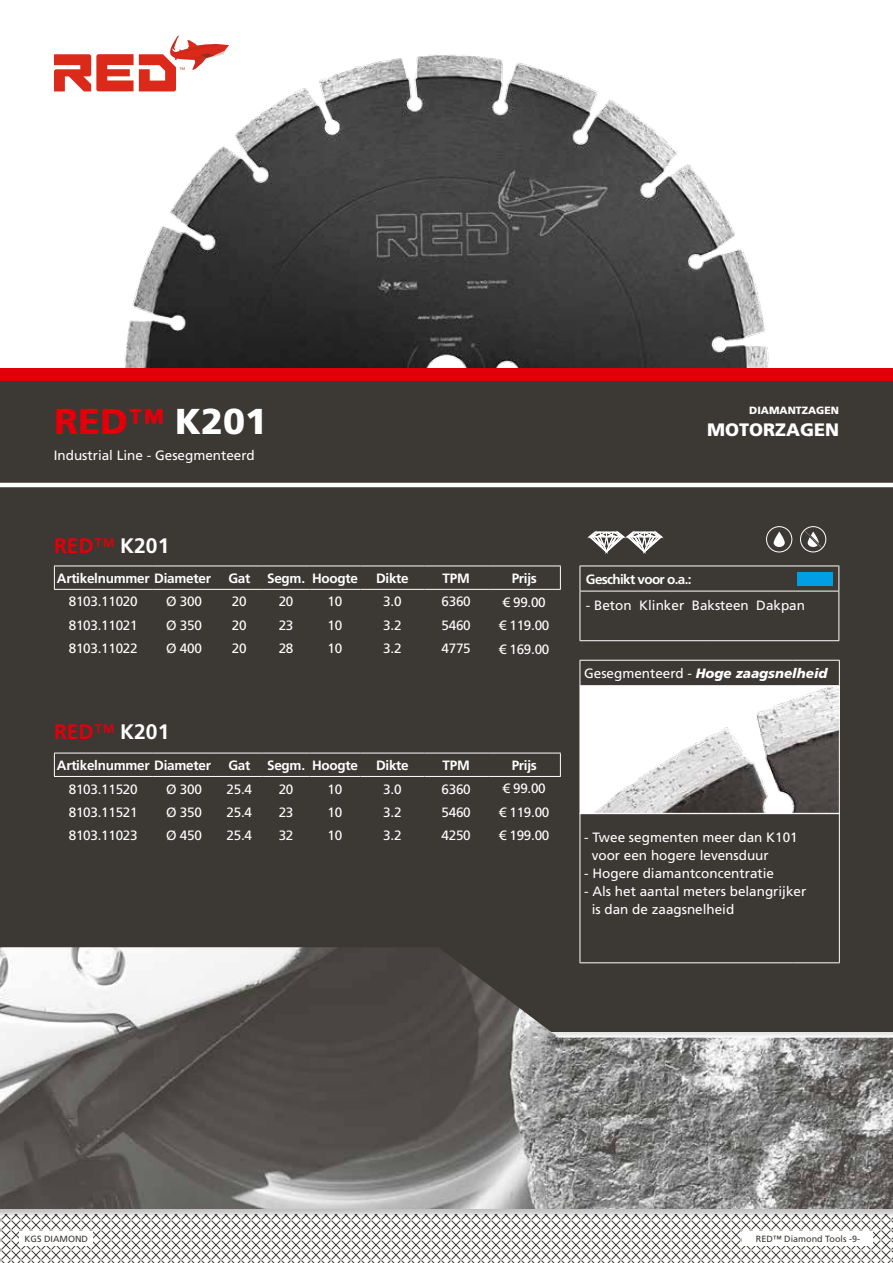
<style>
.page{position:relative;width:893px;height:1263px;background:#fff}
.page>*{position:absolute;margin:0;border:0;box-sizing:border-box;transform-origin:0 0}
.t1{font:900 36px "Frutiger";color:#e1000a}
.t2{font:700 21px "Frutiger LT Com";color:#fff}
.t3{font:900 18px "Frutiger";color:#fff}
.t4{font:13.5px/18px "Frutiger LT Com";color:#fff}
.t5{font:13.5px/23.4px "Frutiger LT Com";letter-spacing:-.02em;color:#fff}
.t6{font:700 13.5px "Frutiger LT Com";letter-spacing:-.02em;color:#fff}
.t7{font:italic 900 13.5px "Frutiger";color:#fff}
.t8{font:700 13.5px "Frutiger LT Com";letter-spacing:-.05em;color:#fff}
.t9{font:900 10.5px "Frutiger";color:#fff}
.t10{font:9px "Frutiger LT Com";color:#3c3834}
.s1{color:#fff}
.s2{color:#e1000a}
.s3{font-weight:400;color:#e1000a}
.s4{font-family:"Frutiger LT Com";font-weight:400;font-style:normal}
</style>
<div class="page">
<div style="left:0;top:381px;width:893px;height:651px;background:#3c3834"></div>
<hr style="left:0;top:483px;width:893px;height:4px;background:#fff">
<div style="left:0;top:368px;width:893px;height:13px;background:#e1000a"></div>
<svg style="left:0;top:1218px;width:893px;height:45px"></svg>
<svg style="left:54px;top:54px;width:46px;height:37px"></svg>
<div style="left:0;top:947px;width:893px;height:271px;background:#000;opacity:.25"></div>
<img style="left:0;top:947px;width:893px;height:262px">
<svg style="left:587px;top:531px;width:77px;height:22px"></svg>
<img style="left:582px;top:688px;width:256px;height:124px">
<div style="left:580px;top:686px;width:260px;height:128px;border:1px solid #fff"></div>
<svg style="left:803px;top:530px;width:20px;height:19px"></svg>
<div style="left:800px;top:526px;width:26px;height:26px;border:1px solid #fff;border-radius:50%"></div>
<svg style="left:774px;top:532px;width:11px;height:15px"></svg>
<div style="left:766px;top:526px;width:26px;height:26px;border:1px solid #fff;border-radius:50%"></div>
<img style="left:100px;top:35px;width:669px;height:333px">
<div style="left:743px;top:1231px;width:130px;height:14px;background:#fff"></div>
<div style="left:20px;top:1231px;width:73px;height:14px;background:#fff"></div>
<hr style="left:580px;top:814px;width:1px;height:148px;background:#fff">
<hr style="left:839px;top:814px;width:1px;height:148px;background:#fff">
<hr style="left:580px;top:962px;width:213px;height:1px;background:#fff">
<hr style="left:793px;top:962px;width:47px;height:1px;background:#fff">
<hr style="left:580px;top:660px;width:213px;height:1px;background:#fff">
<svg style="left:580px;top:661px;width:1px;height:24px"></svg>
<hr style="left:793px;top:660px;width:47px;height:1px;background:#fff">
<svg style="left:839px;top:661px;width:1px;height:24px"></svg>
<hr style="left:580px;top:685px;width:213px;height:1px;background:#fff">
<hr style="left:793px;top:685px;width:47px;height:1px;background:#fff">
<hr style="left:580px;top:813px;width:213px;height:1px;background:#fff">
<hr style="left:793px;top:813px;width:47px;height:1px;background:#fff">
<hr style="left:580px;top:591px;width:1px;height:49px;background:#fff">
<hr style="left:838px;top:591px;width:1px;height:49px;background:#fff">
<hr style="left:580px;top:640px;width:128px;height:1px;background:#fff">
<hr style="left:708px;top:640px;width:131px;height:1px;background:#fff">
<hr style="left:580px;top:566px;width:128px;height:1px;background:#fff">
<svg style="left:580px;top:566px;width:1px;height:25px"></svg>
<hr style="left:708px;top:566px;width:131px;height:1px;background:#fff">
<svg style="left:838px;top:566px;width:1px;height:25px"></svg>
<hr style="left:580px;top:591px;width:128px;height:1px;background:#fff">
<hr style="left:708px;top:591px;width:131px;height:1px;background:#fff">
<div style="left:798px;top:572px;width:35px;height:13px;background:#009ee3"></div>
<hr style="left:54px;top:566px;width:98px;height:1px;background:#fff">
<svg style="left:54px;top:566px;width:1px;height:23px"></svg>
<hr style="left:152px;top:566px;width:64px;height:1px;background:#fff">
<hr style="left:216px;top:566px;width:47px;height:1px;background:#fff">
<hr style="left:263px;top:566px;width:46px;height:1px;background:#fff">
<hr style="left:309px;top:566px;width:52px;height:1px;background:#fff">
<hr style="left:361px;top:566px;width:63px;height:1px;background:#fff">
<hr style="left:424px;top:566px;width:64px;height:1px;background:#fff">
<hr style="left:488px;top:566px;width:73px;height:1px;background:#fff">
<svg style="left:560px;top:566px;width:1px;height:23px"></svg>
<hr style="left:54px;top:589px;width:98px;height:1px;background:#fff">
<hr style="left:152px;top:589px;width:64px;height:1px;background:#fff">
<hr style="left:216px;top:589px;width:47px;height:1px;background:#fff">
<hr style="left:263px;top:589px;width:46px;height:1px;background:#fff">
<hr style="left:309px;top:589px;width:52px;height:1px;background:#fff">
<hr style="left:361px;top:589px;width:63px;height:1px;background:#fff">
<hr style="left:424px;top:589px;width:64px;height:1px;background:#fff">
<hr style="left:488px;top:589px;width:73px;height:1px;background:#fff">
<hr style="left:54px;top:753px;width:98px;height:1px;background:#fff">
<svg style="left:54px;top:753px;width:1px;height:23px"></svg>
<hr style="left:152px;top:753px;width:64px;height:1px;background:#fff">
<hr style="left:216px;top:753px;width:47px;height:1px;background:#fff">
<hr style="left:263px;top:753px;width:46px;height:1px;background:#fff">
<hr style="left:309px;top:753px;width:52px;height:1px;background:#fff">
<hr style="left:361px;top:753px;width:63px;height:1px;background:#fff">
<hr style="left:424px;top:753px;width:64px;height:1px;background:#fff">
<hr style="left:488px;top:753px;width:73px;height:1px;background:#fff">
<svg style="left:560px;top:753px;width:1px;height:23px"></svg>
<hr style="left:54px;top:776px;width:98px;height:1px;background:#fff">
<hr style="left:152px;top:776px;width:64px;height:1px;background:#fff">
<hr style="left:216px;top:776px;width:47px;height:1px;background:#fff">
<hr style="left:263px;top:776px;width:46px;height:1px;background:#fff">
<hr style="left:309px;top:776px;width:52px;height:1px;background:#fff">
<hr style="left:361px;top:776px;width:63px;height:1px;background:#fff">
<hr style="left:424px;top:776px;width:64px;height:1px;background:#fff">
<hr style="left:488px;top:776px;width:73px;height:1px;background:#fff">
<h1 class="t1" style="left:54px;top:400px;width:215px">RED™ <span class="s1">K201</span></h1>
<p class="t4" style="left:54px;top:447px;width:203px">Industrial Line - Gesegmenteerd</p>
<h2 class="t2" style="left:54px;top:533px;width:117px"><span class="s2">RED</span><span class="s3">™</span> K201</h2>
<p class="t6" style="left:57px;top:570px;width:156px">Artikelnummer Diameter</p>
<p class="t6" style="left:228px;top:570px;width:131px">Gat Segm. Hoogte</p>
<p class="t6" style="left:376px;top:570px;width:34px">Dikte</p>
<p class="t6" style="left:443px;top:570px;width:29px">TPM</p>
<p class="t6" style="left:512px;top:570px;width:27px">Prijs</p>
<p class="t5" style="left:69px;top:590px;width:70px">8103.11020</p>
<p class="t4" style="left:166px;top:593px;width:37px">Ø 300</p>
<p class="t4" style="left:232px;top:593px;width:16px">20</p>
<p class="t4" style="left:279px;top:593px;width:16px">20</p>
<p class="t4" style="left:328px;top:593px;width:16px">10</p>
<p class="t4" style="left:383px;top:593px;width:20px">3.0</p>
<p class="t4" style="left:442px;top:593px;width:31px">6360</p>
<p class="t5" style="left:69px;top:613px;width:70px">8103.11021</p>
<p class="t4" style="left:166px;top:616px;width:37px">Ø 350</p>
<p class="t4" style="left:232px;top:616px;width:16px">20</p>
<p class="t4" style="left:279px;top:616px;width:16px">23</p>
<p class="t4" style="left:328px;top:616px;width:16px">10</p>
<p class="t4" style="left:383px;top:616px;width:20px">3.2</p>
<p class="t4" style="left:442px;top:616px;width:31px">5460</p>
<p class="t5" style="left:69px;top:637px;width:70px">8103.11022</p>
<p class="t4" style="left:166px;top:640px;width:37px">Ø 400</p>
<p class="t4" style="left:232px;top:640px;width:16px">20</p>
<p class="t4" style="left:279px;top:640px;width:16px">28</p>
<p class="t4" style="left:328px;top:640px;width:16px">10</p>
<p class="t4" style="left:383px;top:640px;width:20px">3.2</p>
<p class="t4" style="left:442px;top:640px;width:31px">4775</p>
<p class="t5" style="left:499px;top:590px;width:52px">€ 99.00 € 119.00 € 169.00</p>
<h2 class="t2" style="left:54px;top:719px;width:117px"><span class="s2">RED</span><span class="s3">™</span> K201</h2>
<p class="t6" style="left:57px;top:757px;width:156px">Artikelnummer Diameter</p>
<p class="t6" style="left:228px;top:757px;width:131px">Gat Segm. Hoogte</p>
<p class="t6" style="left:376px;top:757px;width:34px">Dikte</p>
<p class="t6" style="left:443px;top:757px;width:29px">TPM</p>
<p class="t6" style="left:512px;top:757px;width:27px">Prijs</p>
<p class="t5" style="left:69px;top:777px;width:70px">8103.11520</p>
<p class="t4" style="left:166px;top:780px;width:37px">Ø 300</p>
<p class="t4" style="left:227px;top:780px;width:27px">25.4</p>
<p class="t4" style="left:279px;top:780px;width:16px">20</p>
<p class="t4" style="left:328px;top:780px;width:16px">10</p>
<p class="t4" style="left:383px;top:780px;width:20px">3.0</p>
<p class="t4" style="left:442px;top:780px;width:31px">6360</p>
<p class="t5" style="left:69px;top:801px;width:70px">8103.11521</p>
<p class="t4" style="left:166px;top:803px;width:37px">Ø 350</p>
<p class="t4" style="left:227px;top:803px;width:27px">25.4</p>
<p class="t4" style="left:279px;top:803px;width:16px">23</p>
<p class="t4" style="left:328px;top:803px;width:16px">10</p>
<p class="t4" style="left:383px;top:803px;width:20px">3.2</p>
<p class="t4" style="left:442px;top:803px;width:31px">5460</p>
<p class="t5" style="left:69px;top:824px;width:70px">8103.11023</p>
<p class="t4" style="left:166px;top:827px;width:37px">Ø 450</p>
<p class="t4" style="left:227px;top:827px;width:27px">25.4</p>
<p class="t4" style="left:279px;top:827px;width:16px">32</p>
<p class="t4" style="left:328px;top:827px;width:16px">10</p>
<p class="t4" style="left:383px;top:827px;width:20px">3.2</p>
<p class="t4" style="left:442px;top:827px;width:31px">4250</p>
<p class="t5" style="left:499px;top:777px;width:52px">€ 99.00 € 119.00 € 199.00</p>
<p class="t9" style="left:749px;top:404px;width:91px">DIAMANTZAGEN</p>
<h3 class="t3" style="left:707px;top:419px;width:134px">MOTORZAGEN</h3>
<p class="t8" style="left:586px;top:571px;width:107px">Geschikt voor o.a.:</p>
<p class="t4" style="left:586px;top:597px;width:221px">- Beton Klinker Baksteen Dakpan</p>
<p class="t7" style="left:584px;top:665px;width:245px"><span class="s4">Gesegmenteerd -</span> Hoge zaagsnelheid</p>
<p class="t4" style="left:592px;top:828px;width:208px;text-indent:-8px">- Twee segmenten meer dan K101 voor een hogere levensduur</p>
<p class="t4" style="left:584px;top:864px;width:191px">- Hogere diamantconcentratie</p>
<p class="t4" style="left:592px;top:882px;width:216px;text-indent:-8px">- Als het aantal meters belangrijker is dan de zaagsnelheid</p>
<p class="t10" style="left:25px;top:1233px;width:65px">KGS DIAMOND</p>
<p class="t10" style="left:756px;top:1233px;width:106px">RED™ Diamond Tools -9-</p>
</div>
